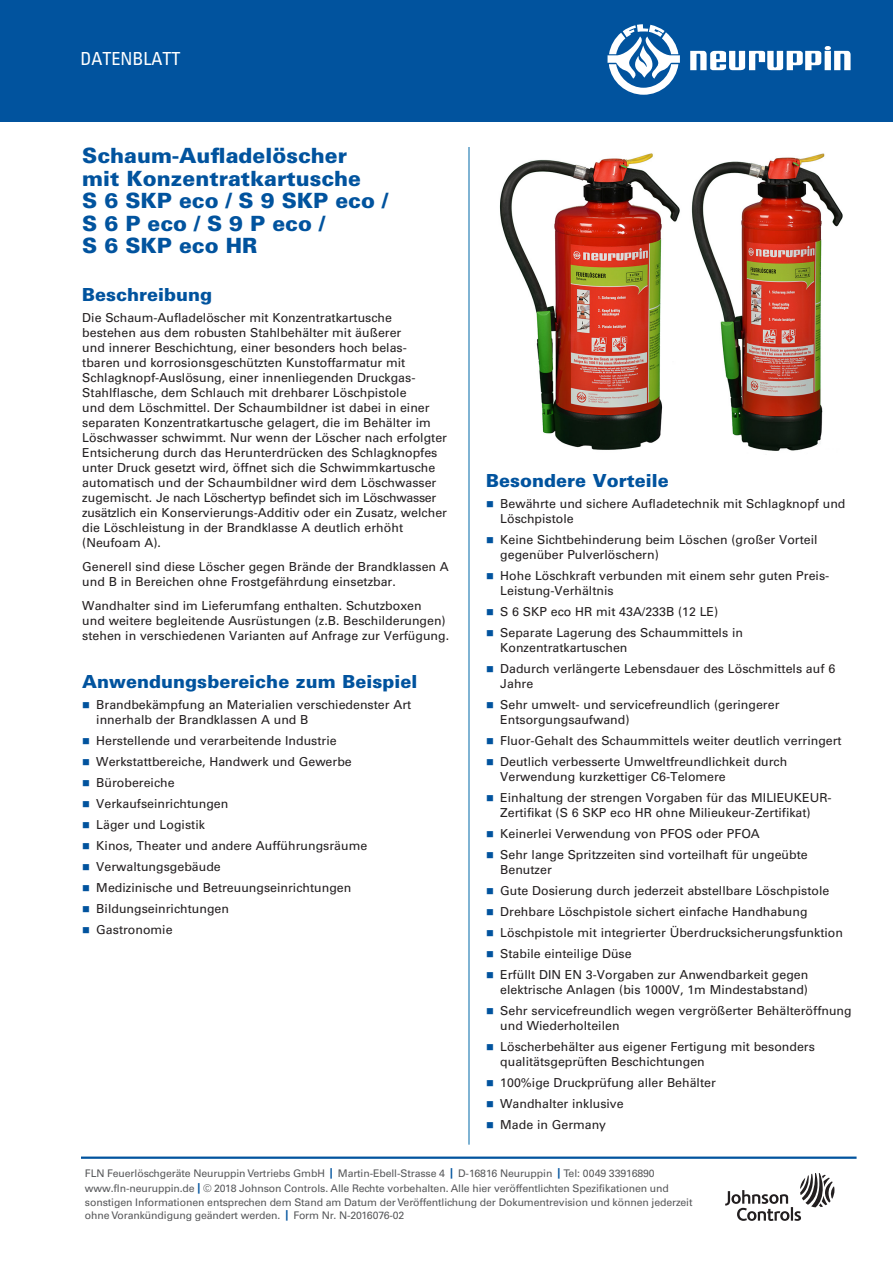
<style>
.page{position:relative;width:893px;height:1263px;background:#fff}
.page>*{position:absolute;margin:0;border:0;box-sizing:border-box;transform-origin:0 0}
._02_Data_Sheet_Heade{font:900 21px/22.5px "Univers LT Std";color:#01539e}
._03_12_pt_Blue_Heade{font:900 18px "Univers LT Std";color:#01539e}
.t1{font:condensed 18px "Univers LT Std";color:#fff}
._08_Bullet_Text{font:12.3px/15px "Univers LT Std";color:#231f20}
._05_Text_1st_Graph{font:12.3px/15px "Univers LT Std";color:#231f20}
._06_Text_8_25{font:12.3px/15px "Univers LT Std";color:#231f20}
._07_Bullet_Text_1st{font:12.3px/15px "Univers LT Std";color:#231f20}
._27_Tagline-Boilerpl{font:10.5px/15px "Univers LT Std";letter-spacing:-.01em;color:#57585a}
.s1{color:#01539e}
.s2{font-weight:700;color:#01539e}
</style>
<div class="page">
<hr style="left:469px;top:147px;width:1px;height:998px;background:#0068a9">
<hr style="left:81px;top:1156px;width:775px;height:3px;background:#01539e">
<svg style="left:725px;top:1173px;width:109px;height:48px"></svg>
<div style="left:0;top:0;width:893px;height:122px;background:#01539e"></div>
<svg style="left:607px;top:24px;width:73px;height:71px"></svg>
<svg style="left:690px;top:46px;width:160px;height:24px"></svg>
<img style="left:499px;top:153px;width:344px;height:298px">
<h2 class="t1" style="left:80px;top:48px;width:101px">DATENBLATT</h2>
<p class="_02_Data_Sheet_Heade" style="left:82px;top:144px;width:307px">Schaum-Aufladelöscher mit Konzentratkartusche<br>S 6 SKP eco / S 9 SKP eco /<br>S 6 P eco / S 9 P eco /<br>S 6 SKP eco HR</p>
<p class="_03_12_pt_Blue_Heade" style="left:82px;top:283px;width:132px">Beschreibung</p>
<p class="_05_Text_1st_Graph" style="left:82px;top:310px;width:366px">Die Schaum-Aufladelöscher mit Konzentratkartusche bestehen aus dem robusten Stahlbehälter mit äußerer<br>und innerer Beschichtung, einer besonders hoch belas&shy;tbaren und korrosionsgeschützten Kunstoffarmatur mit Schlagknopf-Auslösung, einer innenliegenden Druckgas-Stahlflasche, dem Schlauch mit drehbarer Löschpistole<br>und dem Löschmittel. Der Schaumbildner ist dabei in einer separaten Konzentratkartusche gelagert, die im Behälter im Löschwasser schwimmt. Nur wenn der Löscher nach erfolgter Entsicherung durch das Herunterdrücken des Schlagknopfes unter Druck gesetzt wird, öffnet sich die Schwimmkartusche automatisch und der Schaumbildner wird dem Löschwasser zugemischt. Je nach Löschertyp befindet sich im Löschwasser zusätzlich ein Konservierungs-Additiv oder ein Zusatz, welcher die Löschleistung in der Brandklasse A deutlich erhöht (Neufoam A).</p>
<p class="_06_Text_8_25" style="left:82px;top:559px;width:368px">Generell sind diese Löscher gegen Brände der Brandklassen A und B in Bereichen ohne Frostgefährdung einsetzbar.</p>
<p class="_06_Text_8_25" style="left:82px;top:598px;width:368px">Wandhalter sind im Lieferumfang enthalten. Schutzboxen<br>und weitere begleitende Ausrüstungen (z.B. Beschilderungen) stehen in verschiedenen Varianten auf Anfrage zur Verfügung.</p>
<p class="_03_12_pt_Blue_Heade" style="left:82px;top:670px;width:337px">Anwendungsbereiche zum Beispiel</p>
<p class="_07_Bullet_Text_1st" style="left:96px;top:697px;width:316px;text-indent:-14px"><span class="s1">■</span> Brandbekämpfung an Materialien verschiedenster Art innerhalb der Brandklassen A und B</p>
<p class="_08_Bullet_Text" style="left:82px;top:733px;width:256px"><span class="s1">■</span> Herstellende und verarbeitende Industrie</p>
<p class="_08_Bullet_Text" style="left:82px;top:754px;width:271px"><span class="s1">■</span> Werkstattbereiche, Handwerk und Gewerbe</p>
<p class="_08_Bullet_Text" style="left:82px;top:775px;width:94px"><span class="s1">■</span> Bürobereiche</p>
<p class="_08_Bullet_Text" style="left:82px;top:796px;width:148px"><span class="s1">■</span> Verkaufseinrichtungen</p>
<p class="_08_Bullet_Text" style="left:82px;top:817px;width:124px"><span class="s1">■</span> Läger und Logistik</p>
<p class="_08_Bullet_Text" style="left:82px;top:838px;width:286px"><span class="s1">■</span> Kinos, Theater und andere Aufführungsräume</p>
<p class="_08_Bullet_Text" style="left:82px;top:859px;width:140px"><span class="s1">■</span> Verwaltungsgebäude</p>
<p class="_08_Bullet_Text" style="left:82px;top:880px;width:271px"><span class="s1">■</span> Medizinische und Betreuungseinrichtungen</p>
<p class="_08_Bullet_Text" style="left:82px;top:901px;width:148px"><span class="s1">■</span> Bildungseinrichtungen</p>
<p class="_08_Bullet_Text" style="left:82px;top:922px;width:92px"><span class="s1">■</span> Gastronomie</p>
<p class="_03_12_pt_Blue_Heade" style="left:486px;top:470px;width:184px">Besondere Vorteile</p>
<p class="_07_Bullet_Text_1st" style="left:500px;top:496px;width:347px;text-indent:-14px"><span class="s1">■</span> Bewährte und sichere Aufladetechnik mit Schlagknopf und<br>Löschpistole</p>
<p class="_08_Bullet_Text" style="left:500px;top:532px;width:319px;text-indent:-14px"><span class="s1">■</span> Keine Sichtbehinderung beim Löschen (großer Vorteil gegenüber Pulverlöschern)</p>
<p class="_08_Bullet_Text" style="left:500px;top:568px;width:331px;text-indent:-14px"><span class="s1">■</span> Hohe Löschkraft verbunden mit einem sehr guten Preis-<br>Leistung-Verhältnis</p>
<p class="_08_Bullet_Text" style="left:486px;top:604px;width:234px"><span class="s1">■</span> S 6 SKP eco HR mit 43A/233B (12 LE)</p>
<p class="_08_Bullet_Text" style="left:500px;top:625px;width:244px;text-indent:-14px"><span class="s1">■</span> Separate Lagerung des Schaummittels in<br>Konzentratkartuschen</p>
<p class="_08_Bullet_Text" style="left:500px;top:661px;width:336px;text-indent:-14px"><span class="s1">■</span> Dadurch verlängerte Lebensdauer des Löschmittels auf 6<br>Jahre</p>
<p class="_08_Bullet_Text" style="left:500px;top:697px;width:281px;text-indent:-14px"><span class="s1">■</span> Sehr umwelt- und servicefreundlich (geringerer<br>Entsorgungsaufwand)</p>
<p class="_08_Bullet_Text" style="left:486px;top:733px;width:357px"><span class="s1">■</span> Fluor-Gehalt des Schaummittels weiter deutlich verringert</p>
<p class="_08_Bullet_Text" style="left:500px;top:754px;width:289px;text-indent:-14px"><span class="s1">■</span> Deutlich verbesserte Umweltfreundlichkeit durch<br>Verwendung kurzkettiger C6-Telomere</p>
<p class="_08_Bullet_Text" style="left:486px;top:790px;width:347px;text-align:center"><span class="s1">■</span> Einhaltung der strengen Vorgaben für das MILIEUKEUR-<br>Zertifikat (S 6 SKP eco HR ohne Milieukeur-Zertifikat)</p>
<p class="_08_Bullet_Text" style="left:486px;top:826px;width:275px"><span class="s1">■</span> Keinerlei Verwendung von PFOS oder PFOA</p>
<p class="_08_Bullet_Text" style="left:500px;top:847px;width:309px;text-indent:-14px"><span class="s1">■</span> Sehr lange Spritzzeiten sind vorteilhaft für ungeübte<br>Benutzer</p>
<p class="_08_Bullet_Text" style="left:486px;top:883px;width:345px"><span class="s1">■</span> Gute Dosierung durch jederzeit abstellbare Löschpistole</p>
<p class="_08_Bullet_Text" style="left:486px;top:904px;width:323px"><span class="s1">■</span> Drehbare Löschpistole sichert einfache Handhabung</p>
<p class="_08_Bullet_Text" style="left:486px;top:925px;width:358px"><span class="s1">■</span> Löschpistole mit integrierter Überdrucksicherungsfunktion</p>
<p class="_08_Bullet_Text" style="left:486px;top:946px;width:147px"><span class="s1">■</span> Stabile einteilige Düse</p>
<p class="_08_Bullet_Text" style="left:486px;top:967px;width:324px;text-align:right"><span class="s1">■</span> Erfüllt DIN EN 3-Vorgaben zur Anwendbarkeit gegen elektrische Anlagen (bis 1000V, 1m Mindestabstand)</p>
<p class="_08_Bullet_Text" style="left:500px;top:1003px;width:353px;text-indent:-14px"><span class="s1">■</span> Sehr servicefreundlich wegen vergrößerter Behälteröffnung und Wiederholteilen</p>
<p class="_08_Bullet_Text" style="left:500px;top:1039px;width:316px;text-indent:-14px"><span class="s1">■</span> Löscherbehälter aus eigener Fertigung mit besonders qualitätsgeprüften Beschichtungen</p>
<p class="_08_Bullet_Text" style="left:486px;top:1075px;width:231px"><span class="s1">■</span> 100%ige Druckprüfung aller Behälter</p>
<p class="_08_Bullet_Text" style="left:486px;top:1096px;width:139px"><span class="s1">■</span> Wandhalter inklusive</p>
<p class="_08_Bullet_Text" style="left:486px;top:1117px;width:121px"><span class="s1">■</span> Made in Germany</p>
<p class="_27_Tagline-Boilerpl" style="left:85px;top:1166px;width:585px">FLN Feuerlöschgeräte Neuruppin Vertriebs GmbH <span class="s2">|</span> Martin-Ebell-Strasse 4 <span class="s2">|</span> D-16816 Neuruppin <span class="s2">|</span> Tel: 0049 33916890 www.fln-neuruppin.de <span class="s2">|</span> © 2018 Johnson Controls. Alle Rechte vorbehalten. Alle hier veröffentlichten Spezifikationen und</p>
<p class="_27_Tagline-Boilerpl" style="left:85px;top:1195px;width:609px;line-height:13.2px">sonstigen Informationen entsprechen dem Stand am Datum der Veröffentlichung der Dokumentrevision und können jederzeit ohne Vorankündigung geändert werden. <span class="s2">|</span> Form Nr. N-2016076-02</p>
</div>
